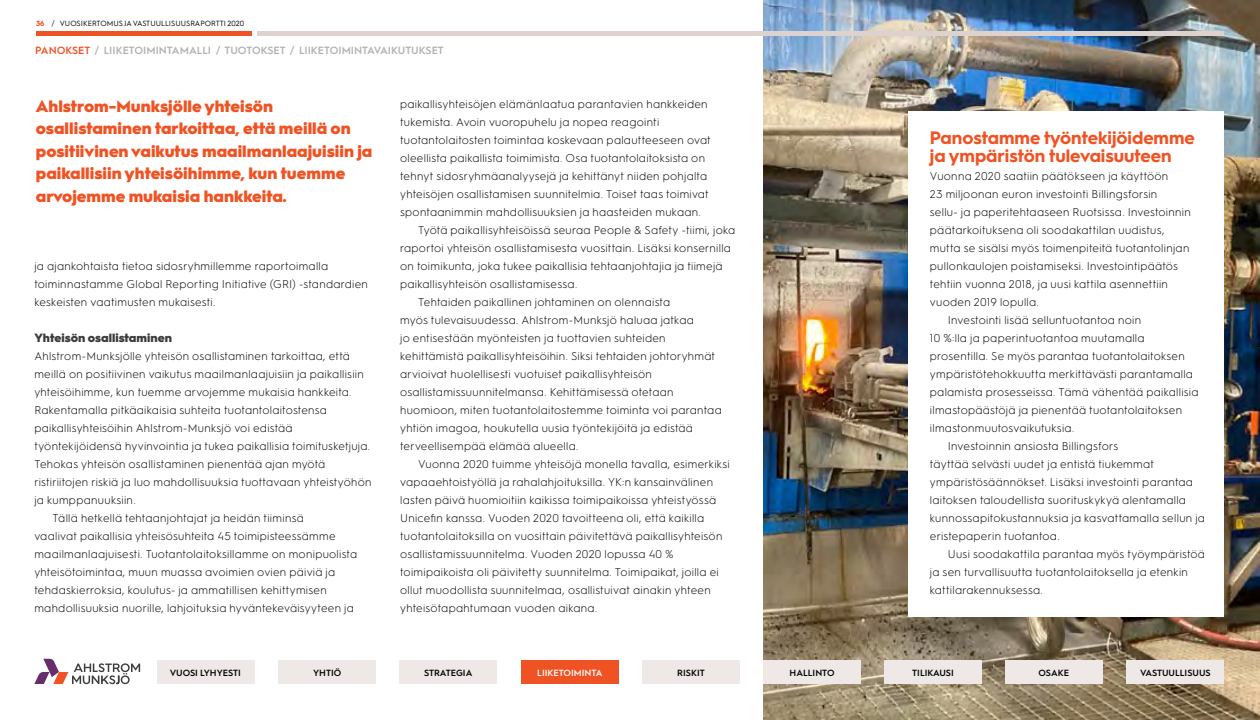
<style>
.page{position:relative;width:1260px;height:720px;background:#fff}
.page>*{position:absolute;margin:0;border:0;box-sizing:border-box;transform-origin:0 0}
.t1{font:700 18px/18px "Hurme Geometric Sans 1";color:#f05323}
.t2{font:900 16.5px/22.5px "Hurme Geometric Sans 1";color:#f05323}
.t3{font:900 12px "Hurme Geometric Sans 1";color:#3c3c3c}
.t4{font:300 11.25px/18px "Hurme Geometric Sans 1";letter-spacing:.02em;color:#000}
.t5{font:600 10.5px "Hurme Geometric Sans 1";color:#b1b1b1}
.t6{font:600 9px "Hurme Geometric Sans 1";color:#000}
.t7{font:600 9px "Hurme Geometric Sans 1";color:#fff}
.t8{font:7.5px "Hurme Geometric Sans 1";color:#000}
.s1{font-weight:700;color:#f05323}
.s2{color:#f05323}
</style>
<div class="page">
<img style="left:763px;top:0;width:497px;height:720px">
<div style="left:909px;top:111px;width:315px;height:505px;background:#fff"></div>
<svg style="left:34px;top:659px;width:106px;height:25px"></svg>
<div style="left:157px;top:660px;width:98px;height:24px;background:#eee9e6"></div>
<div style="left:278px;top:660px;width:98px;height:24px;background:#eee9e6"></div>
<div style="left:400px;top:660px;width:97px;height:24px;background:#eee9e6"></div>
<div style="left:521px;top:660px;width:97px;height:24px;background:#f05323"></div>
<div style="left:642px;top:660px;width:97px;height:24px;background:#eee9e6"></div>
<div style="left:763px;top:660px;width:98px;height:24px;background:#eee9e6"></div>
<div style="left:1006px;top:660px;width:97px;height:24px;background:#eee9e6"></div>
<div style="left:1127px;top:660px;width:97px;height:24px;background:#eee9e6"></div>
<div style="left:884px;top:660px;width:98px;height:24px;background:#eee9e6"></div>
<div style="left:36px;top:31px;width:216px;height:5px;background:#f05323"></div>
<div style="left:258px;top:31px;width:966px;height:5px;background:#ddd2cd"></div>
<p class="t8" style="left:36px;top:18px;width:210px"><span class="s1">36</span> / VUOSIKERTOMUS JA VASTUULLISUUSRAPORTTI 2020</p>
<p class="t5" style="left:35px;top:43px;width:410px"><span class="s2">PANOKSET</span> / LIIKETOIMINTAMALLI / TUOTOKSET / LIIKETOIMINTAVAIKUTUKSET</p>
<h2 class="t2" style="left:36px;top:94px;width:338px">Ahlstrom-Munksjölle yhteisön osallistaminen tarkoittaa, että meillä on positiivinen vaikutus maailmanlaajuisiin ja paikallisiin yhteisöihimme, kun tuemme arvojemme mukaisia hankkeita.</h2>
<p class="t4" style="left:34px;top:256px;width:335px">ja ajankohtaista tietoa sidosryhmillemme raportoimalla toiminnastamme Global Reporting Initiative (GRI) -standardien keskeisten vaatimusten mukaisesti.</p>
<p class="t3" style="left:34px;top:329px;width:139px">Yhteisön osallistaminen</p>
<p class="t4" style="left:34px;top:346px;width:317px">Ahlstrom-Munksjölle yhteisön osallistaminen tarkoittaa, että</p>
<p class="t4" style="left:34px;top:364px;width:331px">meillä on positiivinen vaikutus maailmanlaajuisiin ja paikallisiin</p>
<p class="t4" style="left:34px;top:382px;width:319px">yhteisöihimme, kun tuemme arvojemme mukaisia hankkeita.</p>
<p class="t4" style="left:34px;top:400px;width:294px">Rakentamalla pitkäaikaisia suhteita tuotantolaitostensa</p>
<p class="t4" style="left:34px;top:418px;width:260px">paikallisyhteisöihin Ahlstrom-Munksjö voi edistää</p>
<p class="t4" style="left:34px;top:436px;width:337px">työntekijöidensä hyvinvointia ja tukea paikallisia toimitusketjuja.</p>
<p class="t4" style="left:34px;top:454px;width:293px">Tehokas yhteisön osallistaminen pienentää ajan myötä</p>
<p class="t4" style="left:34px;top:472px;width:339px">ristiriitojen riskiä ja luo mahdollisuuksia tuottavaan yhteistyöhön</p>
<p class="t4" style="left:34px;top:490px;width:103px">ja kumppanuuksiin.</p>
<p class="t4" style="left:52px;top:508px;width:253px">Tällä hetkellä tehtaanjohtajat ja heidän tiiminsä</p>
<p class="t4" style="left:34px;top:526px;width:303px">vaalivat paikallisia yhteisösuhteita 45 toimipisteessämme</p>
<p class="t4" style="left:34px;top:544px;width:324px">maailmanlaajuisesti. Tuotantolaitoksillamme on monipuolista</p>
<p class="t4" style="left:34px;top:562px;width:302px">yhteisötoimintaa, muun muassa avoimien ovien päiviä ja</p>
<p class="t4" style="left:34px;top:580px;width:294px">tehdaskierroksia, koulutus- ja ammatillisen kehittymisen</p>
<p class="t4" style="left:34px;top:598px;width:321px">mahdollisuuksia nuorille, lahjoituksia hyväntekeväisyyteen ja</p>
<p class="t4" style="left:400px;top:94px;width:309px">paikallisyhteisöjen elämänlaatua parantavien hankkeiden</p>
<p class="t4" style="left:400px;top:112px;width:261px">tukemista. Avoin vuoropuhelu ja nopea reagointi</p>
<p class="t4" style="left:400px;top:130px;width:312px">tuotantolaitosten toimintaa koskevaan palautteeseen ovat</p>
<p class="t4" style="left:400px;top:148px;width:306px">oleellista paikallista toimimista. Osa tuotantolaitoksista on</p>
<p class="t4" style="left:400px;top:166px;width:308px">tehnyt sidosryhmäanalyysejä ja kehittänyt niiden pohjalta</p>
<p class="t4" style="left:400px;top:184px;width:310px">yhteisöjen osallistamisen suunnitelmia. Toiset taas toimivat</p>
<p class="t4" style="left:400px;top:202px;width:302px">spontaanimmin mahdollisuuksien ja haasteiden mukaan.</p>
<p class="t4" style="left:418px;top:220px;width:319px">Työtä paikallisyhteisöissä seuraa People &amp; Safety -tiimi, joka</p>
<p class="t4" style="left:400px;top:238px;width:332px">raportoi yhteisön osallistamisesta vuosittain. Lisäksi konsernilla</p>
<p class="t4" style="left:400px;top:256px;width:324px">on toimikunta, joka tukee paikallisia tehtaanjohtajia ja tiimejä</p>
<p class="t4" style="left:400px;top:274px;width:179px">paikallisyhteisön osallistamisessa.</p>
<p class="t4" style="left:418px;top:292px;width:253px">Tehtaiden paikallinen johtaminen on olennaista</p>
<p class="t4" style="left:400px;top:310px;width:295px">myös tulevaisuudessa. Ahlstrom-Munksjö haluaa jatkaa</p>
<p class="t4" style="left:400px;top:328px;width:267px">jo entisestään myönteisten ja tuottavien suhteiden</p>
<p class="t4" style="left:400px;top:346px;width:317px">kehittämistä paikallisyhteisöihin. Siksi tehtaiden johtoryhmät</p>
<p class="t4" style="left:400px;top:364px;width:253px">arvioivat huolellisesti vuotuiset paikallisyhteisön</p>
<p class="t4" style="left:400px;top:382px;width:275px">osallistamissuunnitelmansa. Kehittämisessä otetaan</p>
<p class="t4" style="left:400px;top:400px;width:323px">huomioon, miten tuotantolaitostemme toiminta voi parantaa</p>
<p class="t4" style="left:400px;top:418px;width:294px">yhtiön imagoa, houkutella uusia työntekijöitä ja edistää</p>
<p class="t4" style="left:400px;top:436px;width:180px">terveellisempää elämää alueella.</p>
<p class="t4" style="left:418px;top:454px;width:313px">Vuonna 2020 tuimme yhteisöjä monella tavalla, esimerkiksi</p>
<p class="t4" style="left:400px;top:472px;width:314px">vapaaehtoistyöllä ja rahalahjoituksilla. YK:n kansainvälinen</p>
<p class="t4" style="left:400px;top:490px;width:317px">lasten päivä huomioitiin kaikissa toimipaikoissa yhteistyössä</p>
<p class="t4" style="left:400px;top:508px;width:306px">Unicefin kanssa. Vuoden 2020 tavoitteena oli, että kaikilla</p>
<p class="t4" style="left:400px;top:526px;width:324px">tuotantolaitoksilla on vuosittain päivitettävä paikallisyhteisön</p>
<p class="t4" style="left:400px;top:544px;width:275px">osallistamissuunnitelma. Vuoden 2020 lopussa 40 %</p>
<p class="t4" style="left:400px;top:562px;width:320px">toimipaikoista oli päivitetty suunnitelma. Toimipaikat, joilla ei</p>
<p class="t4" style="left:400px;top:580px;width:312px">ollut muodollista suunnitelmaa, osallistuivat ainakin yhteen</p>
<p class="t4" style="left:400px;top:598px;width:199px">yhteisötapahtumaan vuoden aikana.</p>
<h1 class="t1" style="left:930px;top:128px;width:266px">Panostamme työntekijöidemme ja ympäristön tulevaisuuteen</h1>
<p class="t4" style="left:930px;top:166px;width:240px">Vuonna 2020 saatiin päätökseen ja käyttöön</p>
<p class="t4" style="left:930px;top:184px;width:229px">23 miljoonan euron investointi Billingsforsin</p>
<p class="t4" style="left:930px;top:202px;width:262px">sellu- ja paperitehtaaseen Ruotsissa. Investoinnin</p>
<p class="t4" style="left:930px;top:220px;width:236px">päätarkoituksena oli soodakattilan uudistus,</p>
<p class="t4" style="left:930px;top:238px;width:261px">mutta se sisälsi myös toimenpiteitä tuotantolinjan</p>
<p class="t4" style="left:930px;top:256px;width:250px">pullonkaulojen poistamiseksi. Investointipäätös</p>
<p class="t4" style="left:930px;top:274px;width:240px">tehtiin vuonna 2018, ja uusi kattila asennettiin</p>
<p class="t4" style="left:930px;top:292px;width:110px">vuoden 2019 lopulla.</p>
<p class="t4" style="left:948px;top:310px;width:195px">Investointi lisää selluntuotantoa noin</p>
<p class="t4" style="left:930px;top:328px;width:216px">10 %:lla ja paperintuotantoa muutamalla</p>
<p class="t4" style="left:930px;top:346px;width:256px">prosentilla. Se myös parantaa tuotantolaitoksen</p>
<p class="t4" style="left:930px;top:364px;width:265px">ympäristötehokkuutta merkittävästi parantamalla</p>
<p class="t4" style="left:930px;top:382px;width:270px">palamista prosesseissa. Tämä vähentää paikallisia</p>
<p class="t4" style="left:930px;top:400px;width:254px">ilmastopäästöjä ja pienentää tuotantolaitoksen</p>
<p class="t4" style="left:930px;top:418px;width:146px">ilmastonmuutosvaikutuksia.</p>
<p class="t4" style="left:948px;top:436px;width:172px">Investoinnin ansiosta Billingsfors</p>
<p class="t4" style="left:930px;top:454px;width:226px">täyttää selvästi uudet ja entistä tiukemmat</p>
<p class="t4" style="left:930px;top:472px;width:265px">ympäristösäännökset. Lisäksi investointi parantaa</p>
<p class="t4" style="left:930px;top:490px;width:258px">laitoksen taloudellista suorituskykyä alentamalla</p>
<p class="t4" style="left:930px;top:508px;width:277px">kunnossapitokustannuksia ja kasvattamalla sellun ja</p>
<p class="t4" style="left:930px;top:526px;width:131px">eristepaperin tuotantoa.</p>
<p class="t4" style="left:948px;top:544px;width:259px">Uusi soodakattila parantaa myös työympäristöä</p>
<p class="t4" style="left:930px;top:562px;width:260px">ja sen turvallisuutta tuotantolaitoksella ja etenkin</p>
<p class="t4" style="left:930px;top:580px;width:114px">kattilarakennuksessa.</p>
<p class="t6" style="left:170px;top:666px;width:73px">VUOSI LYHYESTI</p>
<p class="t6" style="left:313px;top:666px;width:30px">YHTIÖ</p>
<p class="t6" style="left:424px;top:666px;width:50px">STRATEGIA</p>
<p class="t7" style="left:537px;top:666px;width:67px">LIIKETOIMINTA</p>
<p class="t6" style="left:677px;top:666px;width:29px">RISKIT</p>
<p class="t6" style="left:790px;top:666px;width:46px">HALLINTO</p>
<p class="t6" style="left:912px;top:666px;width:43px">TILIKAUSI</p>
<p class="t6" style="left:1039px;top:666px;width:32px">OSAKE</p>
<p class="t6" style="left:1140px;top:666px;width:72px">VASTUULLISUUS</p>
</div>
